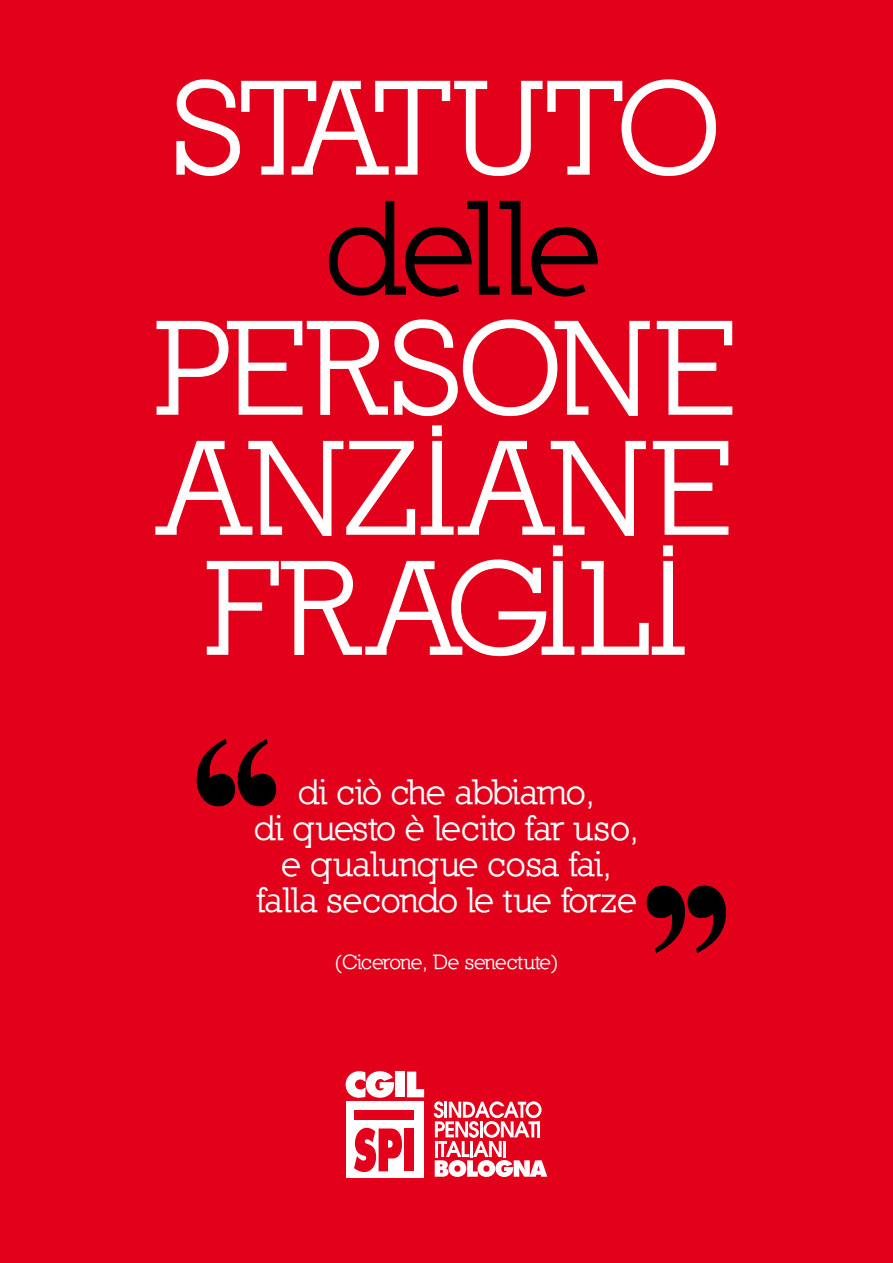
<style>
.page{position:relative;width:893px;height:1263px;background:#e2001a}
.page>*{position:absolute;margin:0;border:0;box-sizing:border-box;transform-origin:0 0}
.t1{font:700 135px/120px "Nilland";color:#fff;text-align:center}
.t2{font:700 135px "Nilland";letter-spacing:-.045em;color:#fff}
.t3{font:700 135px "Nilland";color:#000}
.t4{font:700 36px/36px "Nilland";color:#fff;text-align:center}
.t5{font:700 21px "Nilland";color:#fff}
</style>
<div class="page">
<div style="left:346px;top:1101px;width:77px;height:77px;background:#fff"></div>
<div style="left:354px;top:1110px;width:60px;height:9px;background:#e2001a"></div>
<svg style="left:354px;top:1128px;width:48px;height:44px"></svg>
<div style="left:404px;top:1128px;width:10px;height:43px;background:#e2001a"></div>
<svg style="left:346px;top:1071px;width:48px;height:27px"></svg>
<div style="left:395px;top:1071px;width:10px;height:26px;background:#fff"></div>
<svg style="left:407px;top:1071px;width:17px;height:26px"></svg>
<svg style="left:434px;top:1101px;width:113px;height:76px"></svg>
<svg style="left:197px;top:739px;width:79px;height:67px"></svg>
<svg style="left:647px;top:885px;width:79px;height:68px"></svg>
<h1 class="t2" style="left:172px;top:49px;width:551px">Statuto</h1>
<h1 class="t3" style="left:325px;top:169px;width:278px">delle</h1>
<h1 class="t1" style="left:155px;top:307px;width:583px">persone anziane fragili</h1>
<p class="t4" style="left:254px;top:773px;width:386px">di ciò che abbiamo,<br>di questo è lecito far uso, e qualunque cosa fai, falla secondo le tue forze</p>
<p class="t5" style="left:334px;top:949px;width:226px">(Cicerone, De senectute)</p>
</div>
